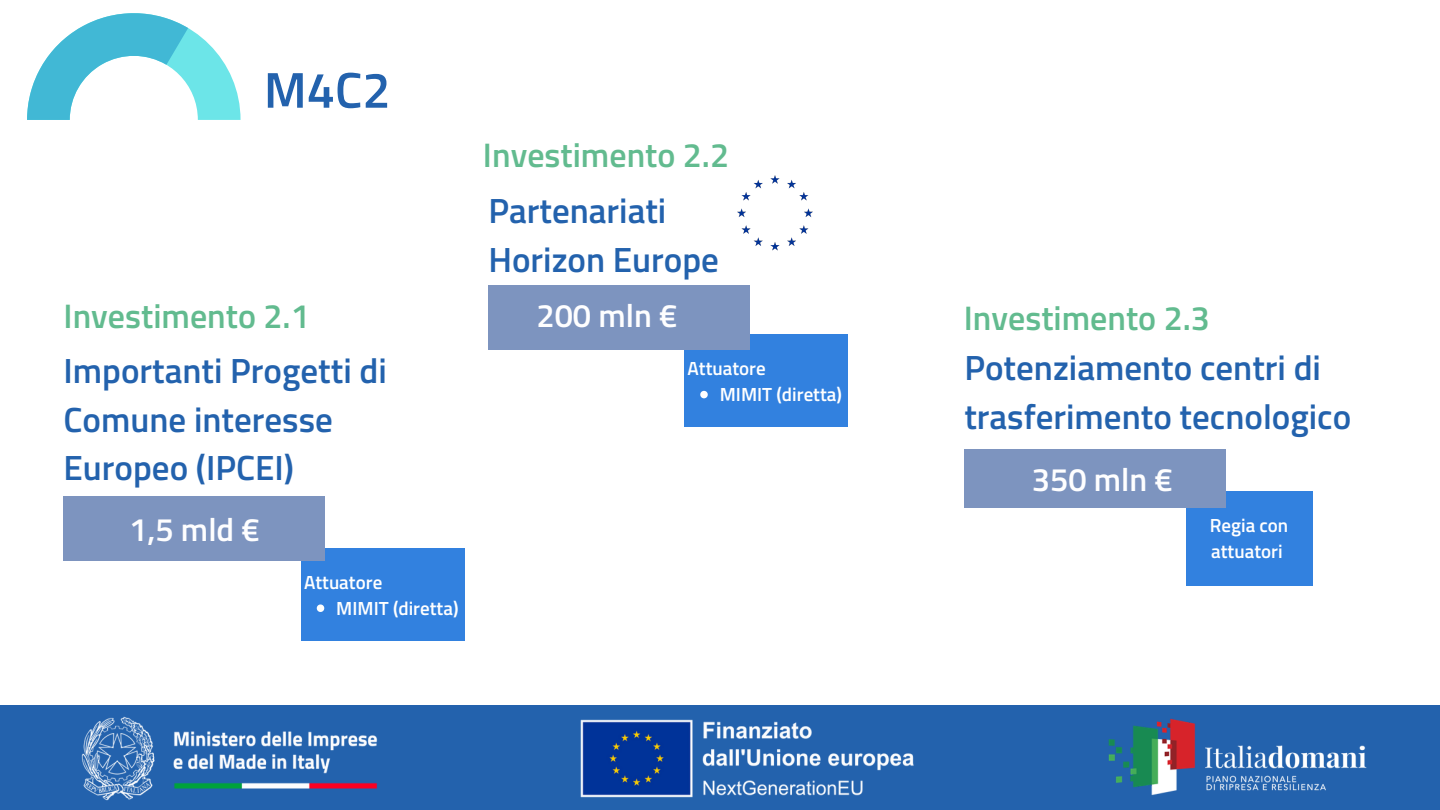
<style>
.page{position:relative;width:1440px;height:810px;background:#fff}
.page>*{position:absolute;margin:0;border:0;box-sizing:border-box;transform-origin:0 0}
.t1{font:600 50.4px "Titillium Web";color:#2362ad}
.t2{font:600 35px/48.8px "Titillium Web";color:#2362ad}
.t3{font:600 34px "Titillium Web";color:#62bb8f}
.t4{font:600 32.6px "Titillium Web";color:#fefeff}
.t5{font:600 19px/26.2px "Titillium Web";color:#fff}
</style>
<div class="page">
<div style="left:301px;top:548px;width:163px;height:93px;background:#3281df"></div>
<svg style="left:317px;top:604px;width:7px;height:8px"></svg>
<div style="left:64px;top:496px;width:261px;height:65px;background:#7d94bf"></div>
<div style="left:1186px;top:491px;width:126px;height:94px;background:#3281df"></div>
<div style="left:964px;top:450px;width:262px;height:58px;background:#7d94bf"></div>
<div style="left:685px;top:335px;width:163px;height:92px;background:#3281df"></div>
<svg style="left:700px;top:391px;width:8px;height:7px"></svg>
<div style="left:488px;top:285px;width:262px;height:64px;background:#7d94bf"></div>
<img style="left:738px;top:175px;width:75px;height:75px">
<svg style="left:27px;top:13px;width:214px;height:107px"></svg>
<div style="left:0;top:705px;width:1440px;height:105px;background:#2362ad"></div>
<img style="left:580px;top:719px;width:334px;height:79px">
<img style="left:81px;top:717px;width:297px;height:83px">
<img style="left:1108px;top:718px;width:259px;height:78px">
<h2 class="t1" style="left:264px;top:51px;width:128px">M4C2</h2>
<p class="t3" style="left:483px;top:129px;width:248px">Investimento 2.2</p>
<h3 class="t2" style="left:488px;top:186px;width:232px">Partenariati<br>Horizon Europe</h3>
<h2 class="t4" style="left:536px;top:290px;width:142px">200 mln €</h2>
<h3 class="t3" style="left:64px;top:289px;width:248px">Investimento 2.1</h3>
<p class="t3" style="left:964px;top:291px;width:248px">Investimento 2.3</p>
<h2 class="t2" style="left:64px;top:346px;width:325px">Importanti Progetti di<br>Comune interesse<br>Europeo (IPCEI)</h2>
<p class="t2" style="left:964px;top:343px;width:388px">Potenziamento centri di trasferimento tecnologico</p>
<h2 class="t4" style="left:129px;top:504px;width:132px">1,5 mld €</h2>
<h2 class="t5" style="left:688px;top:355px;width:80px">Attuatore</h2>
<h2 class="t5" style="left:720px;top:381px;width:124px">MIMIT (diretta)</h2>
<h2 class="t4" style="left:1032px;top:454px;width:142px">350 mln €</h2>
<h2 class="t5" style="left:1210px;top:512px;width:80px">Regia con attuatori</h2>
<p class="t5" style="left:304px;top:569px;width:80px">Attuatore</p>
<h1 class="t5" style="left:336px;top:595px;width:124px">MIMIT (diretta)</h1>
</div>
